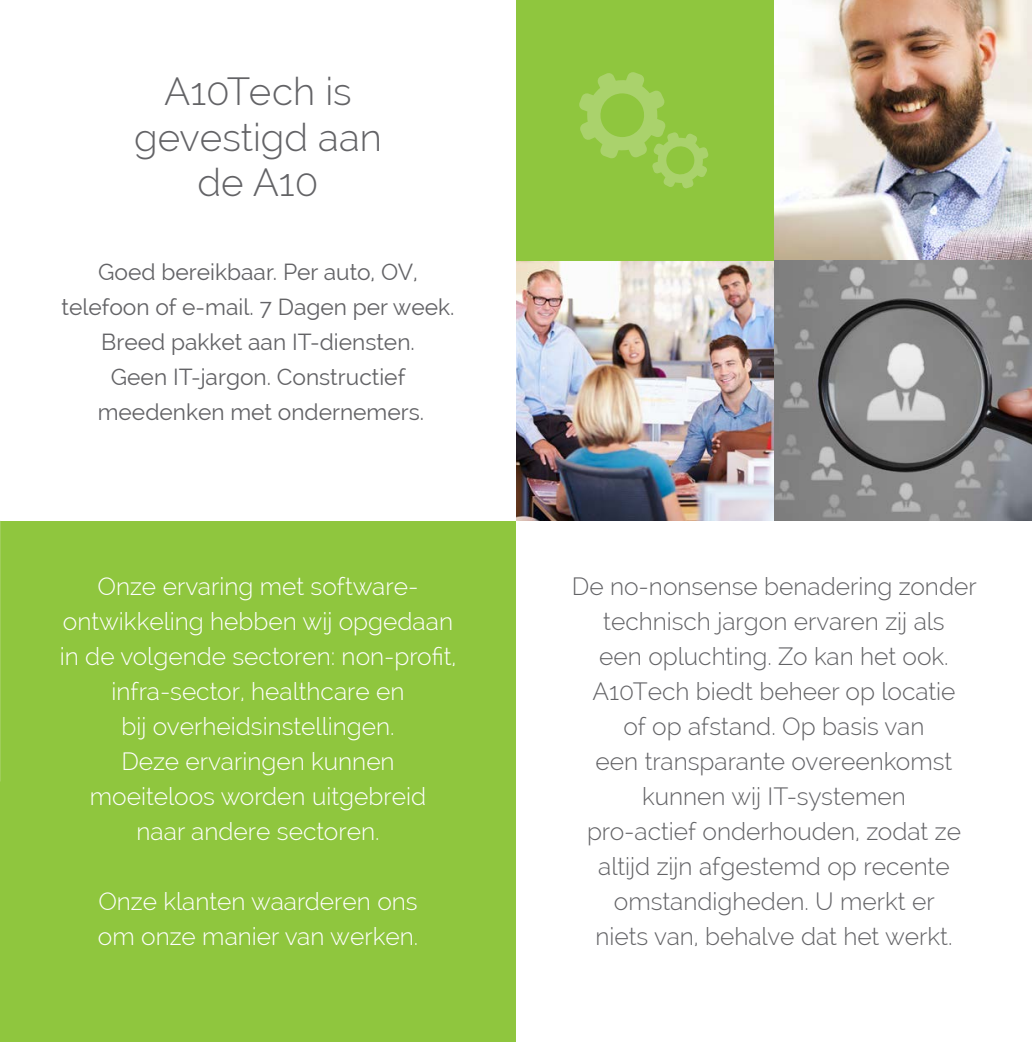
<style>
.page{position:relative;width:1032px;height:1042px;background:#fff}
.page>*{position:absolute;margin:0;border:0;box-sizing:border-box;transform-origin:0 0}
.t1{font:300 38.5px/45.5px "Raleway";color:#636366;text-align:center}
.t2{font:300 24.5px/35px "Raleway";color:#636366;text-align:center}
.t3{font:300 24.5px/35px "Raleway";color:#fff;text-align:center}
.t4{font:22.75px/35px "Raleway";color:#636366;text-align:center}
</style>
<div class="page">
<img style="left:516px;top:260px;width:258px;height:261px">
<div style="left:0;top:521px;width:516px;height:521px;background:#8fc63e"></div>
<div style="left:516px;top:0;width:258px;height:260px;background:#8fc63e"></div>
<svg style="left:579px;top:72px;width:129px;height:116px"></svg>
<img style="left:774px;top:0;width:258px;height:521px">
<h1 class="t1" style="left:134px;top:69px;width:249px">A10Tech is gevestigd aan de A10</h1>
<p class="t4" style="left:61px;top:254px;width:394px">Goed bereikbaar. Per auto, OV, telefoon of e-mail. 7 Dagen per week.<br>Breed pakket aan IT-diensten.<br>Geen IT-jargon. Constructief meedenken met ondernemers.</p>
<p class="t3" style="left:60px;top:569px;width:398px">Onze ervaring met software&shy;ontwikkeling hebben wij opgedaan in de volgende sectoren: non-profit, infra-sector, healthcare en<br>bij overheidsinstellingen.<br>Deze ervaringen kunnen moeiteloos worden uitgebreid<br>naar andere sectoren.</p>
<p class="t3" style="left:98px;top:884px;width:322px;text-align:left">Onze klanten waarderen ons om onze manier van werken.</p>
<p class="t2" style="left:572px;top:569px;width:406px">De no-nonsense benadering zonder technisch jargon ervaren zij als<br>een opluchting. Zo kan het ook.<br>A10Tech biedt beheer op locatie<br>of op afstand. Op basis van<br>een transparante overeenkomst kunnen wij IT-systemen<br>pro-actief onderhouden, zodat ze altijd zijn afgestemd op recente omstandigheden. U merkt er<br>niets van, behalve dat het werkt.</p>
</div>
